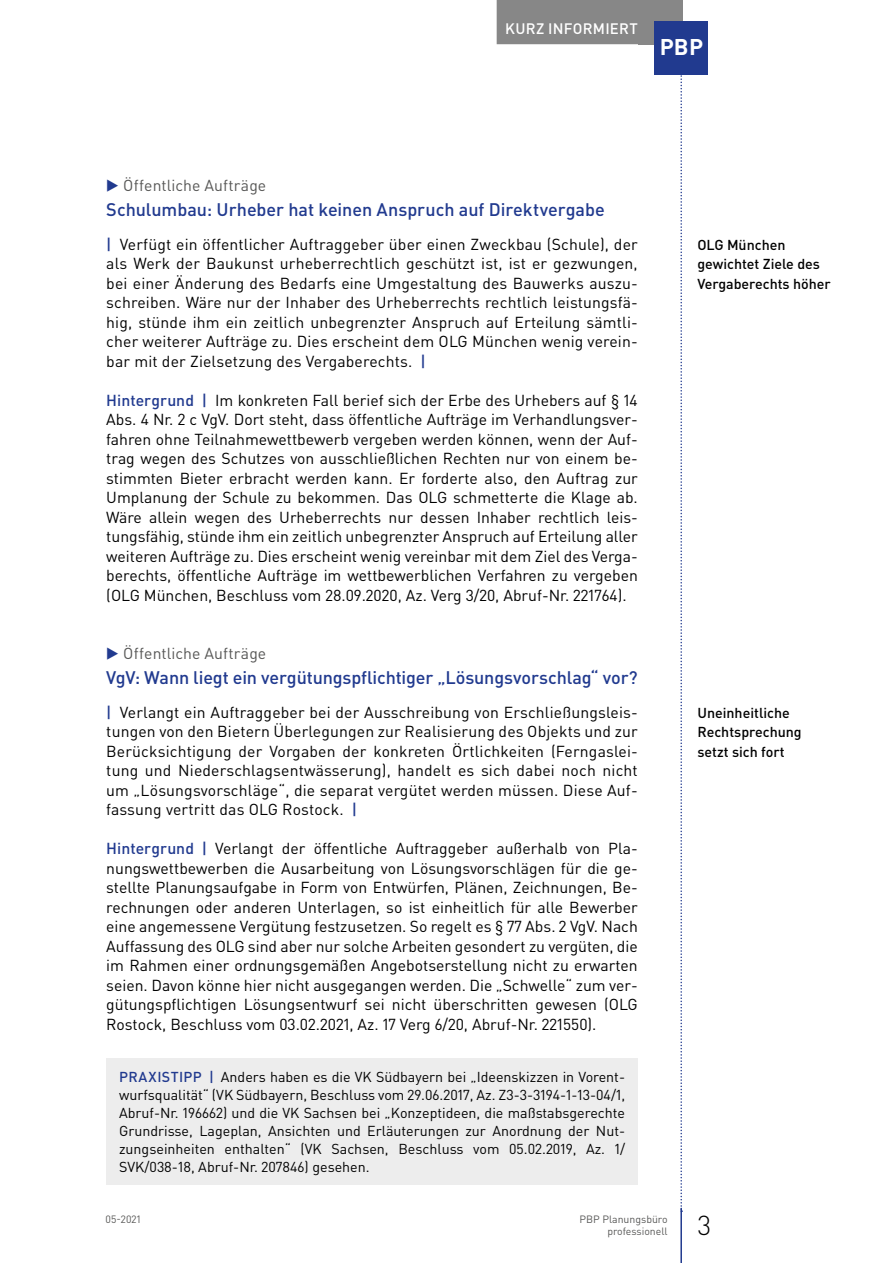
<style>
.page{position:relative;width:893px;height:1263px;background:#fff}
.page>*{position:absolute;margin:0;border:0;box-sizing:border-box;transform-origin:0 0}
.t1{font:300 27px "DIN Pro";color:#000}
.t2{font:700 22.5px "DIN Pro";color:#fff}
.t3{font:500 18px "DIN Pro";letter-spacing:-.005em;color:#213a8f}
.t4{font:15.75px/19.5px "DIN Pro";color:#000;text-align:justify}
.t5{font:15.75px "DIN Pro";letter-spacing:.005em;color:#575756}
.t6{font:500 15px "DIN Pro";letter-spacing:.015em;color:#fff}
.t7{font:14.25px/18px "DIN Pro";color:#000;text-align:justify}
.t8{font:500 14.25px/19.5px "DIN Pro";color:#000}
.t9{font:10.5px/12.8px "DIN Pro";color:#575756;text-align:right}
.s1{color:#213a8f}
.s2{font-weight:500;color:#213a8f}
</style>
<div class="page">
<svg style="left:680px;top:74px;width:2px;height:1134px"></svg>
<div style="left:638px;top:0;width:44px;height:44px;background:#878787"></div>
<hr style="left:680px;top:1208px;width:2px;height:55px;background:#213a8f">
<div style="left:497px;top:0;width:149px;height:44px;background:#878787"></div>
<div style="left:655px;top:21px;width:53px;height:53px;background:#213a8f"></div>
<div style="left:106px;top:1058px;width:532px;height:126px;background:#ededed"></div>
<p class="t6" style="left:505px;top:18px;width:134px">Kurz informiert</p>
<h2 class="t2" style="left:660px;top:32px;width:45px">PBP</h2>
<p class="t5" style="left:106px;top:175px;width:161px"><span class="s1">▶</span> Öffentliche Aufträge</p>
<p class="t3" style="left:106px;top:197px;width:500px">Schulumbau: U rheber hat keinen Anspruch auf Direktvergabe</p>
<p class="t4" style="left:106px;top:234px;width:533px"><span class="s2">|</span> Verfügt ein öffentlicher Auftraggeber über einen Zweckbau (Schule), der als Werk der Baukunst urheberrechtlich geschützt ist, ist er gezwungen, bei einer Änderung des Bedarfs eine Umgestaltung des Bauwerks auszu&shy;schreiben. Wäre nur der Inhaber des Urheberrechts rechtlich leistungsfä&shy;hig, stünde ihm ein zeitlich unbegrenzter Anspruch auf Erteilung sämtli&shy;cher weiterer Aufträge zu. Dies erscheint dem OLG München wenig verein&shy;bar mit der Zielsetzung des Vergaberechts. <span class="s2">|</span></p>
<p class="t4" style="left:106px;top:390px;width:533px"><span class="s2">Hintergrund |</span> Im konkreten Fall berief sich der Erbe des Urhebers auf § 14<br>Abs. 4 Nr. 2 c VgV. Dort steht, dass öffentliche Aufträge im Verhandlungsver&shy;fahren ohne Teilnahmewettbewerb vergeben werden können, wenn der Auf&shy;trag wegen des Schutzes von ausschließlichen Rechten nur von einem be&shy;stimmten Bieter erbracht werden kann. Er forderte also, den Auftrag zur Umplanung der Schule zu bekommen. Das OLG schmetterte die Klage ab.<br>Wäre allein wegen des Urheberrechts nur dessen Inhaber rechtlich leis&shy;tungsfähig, stünde ihm ein zeitlich unbegrenzter Anspruch auf Erteilung aller weiteren Aufträge zu. Dies erscheint wenig vereinbar mit dem Ziel des Verga&shy;berechts, öffentliche Aufträge im wettbewerblichen Verfahren zu vergeben (OLG München, Beschluss vom 28.09.2020, Az. Verg 3/20, Abruf-Nr. 221764).</p>
<p class="t5" style="left:106px;top:643px;width:161px"><span class="s1">▶</span> Öffentliche Aufträge</p>
<p class="t3" style="left:106px;top:665px;width:533px">VgV: Wann liegt ein vergütungspflichtiger „Lösungsvorschlag“ vor?</p>
<p class="t4" style="left:106px;top:702px;width:533px"><span class="s2">|</span> Verlangt ein Auftraggeber bei der Ausschreibung von Erschließungsleis&shy;tungen von den Bietern Überlegungen zur Realisierung des Objekts und zur Berücksichtigung der Vorgaben der konkreten Örtlichkeiten (Ferngaslei&shy;tung und Niederschlagsentwässerung), handelt es sich dabei noch nicht um „Lösungsvorschläge“, die separat vergütet werden müssen. Diese Auf&shy;fassung vertritt das OLG Rostock. <span class="s2">|</span></p>
<p class="t4" style="left:106px;top:838px;width:533px"><span class="s2">Hintergrund |</span> Verlangt der öffentliche Auftraggeber außerhalb von Pla&shy;nungswettbewerben die Ausarbeitung von Lösungsvorschlägen für die ge&shy;stellte Planungsaufgabe in Form von Entwürfen, Plänen, Zeichnungen, Be&shy;rechnungen oder anderen Unterlagen, so ist einheitlich für alle Bewerber eine angemessene Vergütung festzusetzen. So regelt es § 77 Abs. 2 VgV. Nach Auffassung des OLG sind aber nur solche Arbeiten gesondert zu vergüten, die im Rahmen einer ordnungsgemäßen Angebotserstellung nicht zu erwarten seien. Davon könne hier nicht ausgegangen werden. Die „Schwelle“ zum ver&shy;gütungspflichtigen Lösungsentwurf sei nicht überschritten gewesen (OLG Rostock, Beschluss vom 03.02.2021, Az. 17 Verg 6/20, Abruf-Nr. 221550).</p>
<p class="t7" style="left:119px;top:1067px;width:508px"><span class="s2">PRAXISTI PP |</span> Anders haben es die VK Südbayern bei „Ideenskizzen in Vorent&shy;wurfsqualität“ (VK Südbayern, Beschluss vom 29.06.2017, Az. Z3-3-3194-1-13-04/1, Abruf-Nr. 196662) und die VK Sachsen bei „Konzeptideen, die maßstabsgerechte Grundrisse, Lageplan, Ansichten und Erläuterungen zur Anordnung der Nut&shy;zungseinheiten enthalten“ (VK Sachsen, Beschluss vom 05.02.2019, Az. 1/ SVK/038-18, Abruf-Nr. 207846) gesehen.</p>
<p class="t8" style="left:697px;top:234px;width:135px">OLG M ünchen gewichtet Ziele des<br>Vergaberechts höher</p>
<p class="t8" style="left:697px;top:702px;width:106px">U neinheitliche<br>Rechtsprechung setzt sich fort</p>
<p class="t9" style="left:106px;top:1212px;width:37px">05-2021</p>
<p class="t9" style="left:579px;top:1212px;width:90px">PBP Planungsbüro professionell</p>
<h1 class="t1" style="left:697px;top:1207px;width:15px">3</h1>
</div>
